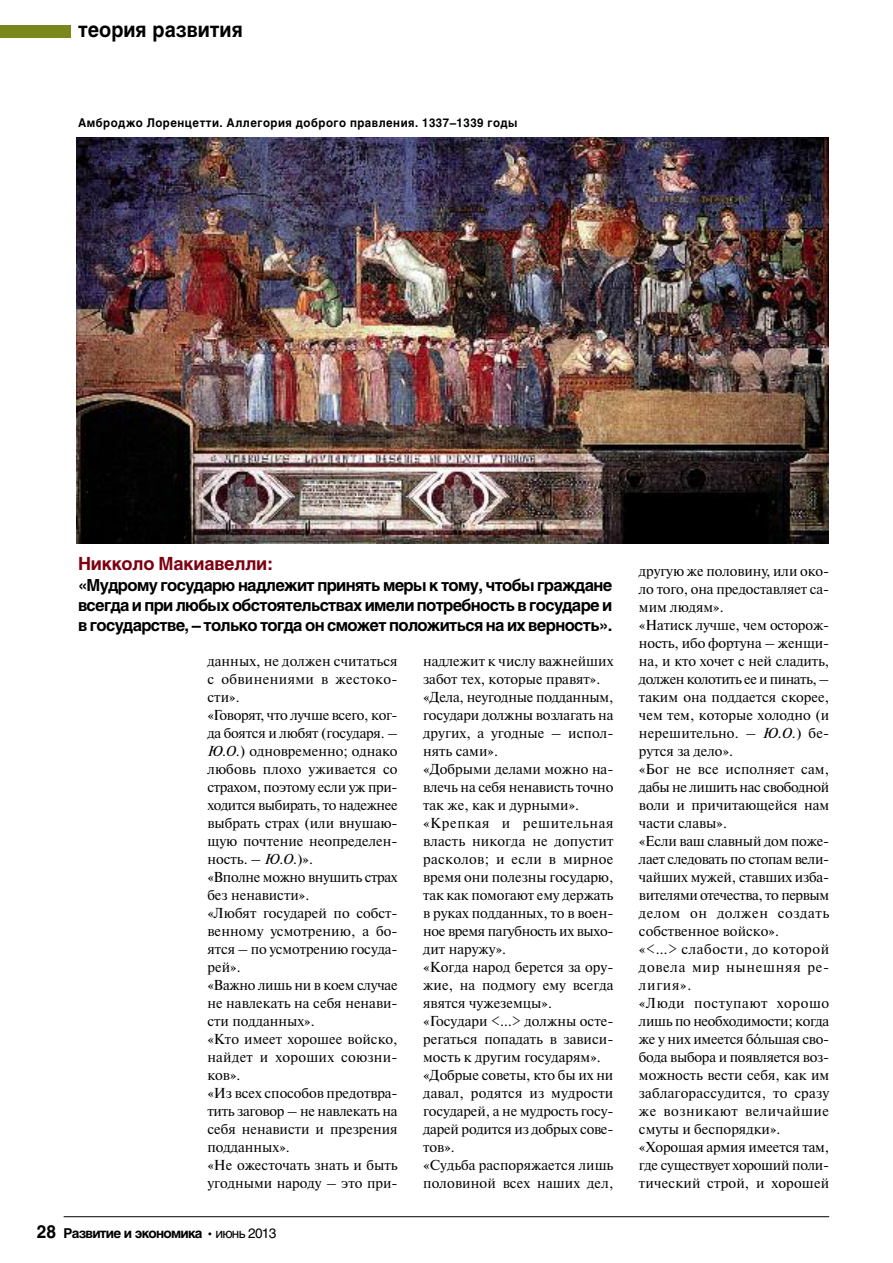
<style>
.page{position:relative;width:893px;height:1263px;background:#fff}
.page>*{position:absolute;margin:0;border:0;box-sizing:border-box;transform-origin:0 0}
.t1{font:700 21px "Helios";color:#000;scale:.93 1}
.t2{font:700 18px "Helios";letter-spacing:-.01em;color:#7d0010}
.t3{font:700 16.5px/19.8px "Helios";letter-spacing:-.04em;color:#000;text-align:justify}
.t4{font:14.4px/18px "Newton C";color:#000}
.t5{font:700 13.5px "Helios";letter-spacing:-.055em;color:#000}
.t6{font:700 12px "Helios";letter-spacing:.045em;color:#000;scale:.95 1}
.s1{font-style:italic}
.s2{font-size:18px}
.s3{font-weight:400}
</style>
<div class="page">
<hr style="left:64px;top:1216px;width:765px;height:1px;background:#000">
<div style="left:0;top:26px;width:70px;height:12px;background:#7a871c"></div>
<img style="left:77px;top:138px;width:752px;height:406px">
<h1 class="t1" style="left:78px;top:22px;width:178px">теория развития</h1>
<p class="t6" style="left:78px;top:118px;width:464px">Амброджо Лоренцетти. Аллегория доброго правления. 1337–1339 годы</p>
<p class="t2" style="left:78px;top:557px;width:197px">Никколо Макиавелли:</p>
<p class="t3" style="left:78px;top:577px;width:536px">«Мудрому государю надлежит принять меры к тому, чтобы граждане всегда и при любых обстоятельствах имели потребность в государе и в государстве, – только тогда он сможет положиться на их верность».</p>
<p class="t4" style="left:207px;top:652px;width:192px">данных, не должен считаться с обвинениями в жестоко&shy;сти».<br>«Говорят, что лучше всего, ког&shy;да боятся и любят (государя. –<br><span class="s1">Ю.О.</span>) одновременно; однако любовь плохо уживается со страхом, поэтому если уж при&shy;ходится выбирать, то надежнее выбрать страх (или внушаю&shy;щую почтение неопределен&shy;ность. – <span class="s1">Ю.О.</span>)».<br>«Вполне можно внушить страх без ненависти».<br>«Любят государей по собст&shy;венному усмотрению, а бо&shy;ятся – по усмотрению госуда&shy;рей».<br>«Важно лишь ни в коем случае не навлекать на себя ненави&shy;сти подданных».<br>«Кто имеет хорошее войско, найдет и хороших союзни&shy;ков».<br>«Из всех способов предотвра&shy;тить заговор – не навлекать на себя ненависти и презрения подданных».<br>«Не ожесточать знать и быть угодными народу – это при-</p>
<p class="t4" style="left:423px;top:652px;width:192px">надлежит к числу важнейших забот тех, которые правят». «Дела, неугодные подданным, государи должны возлагать на других, а угодные – испол&shy;нять сами».<br>«Добрыми делами можно на&shy;влечь на себя ненависть точно так же, как и дурными». «Крепкая и решительная власть никогда не допустит расколов; и если в мирное время они полезны государю, так как помогают ему держать в руках подданных, то в воен&shy;ное время пагубность их выхо&shy;дит наружу».<br>«Когда народ берется за ору&shy;жие, на подмогу ему всегда явятся чужеземцы». «Государи &lt;…&gt; должны осте&shy;регаться попадать в зависи&shy;мость к другим государям». «Добрые советы, кто бы их ни давал, родятся из мудрости государей, а не мудрость госу&shy;дарей родится из добрых сове&shy;тов».<br>«Судьба распоряжается лишь половиной всех наших дел,</p>
<p class="t5" style="left:37px;top:1228px;width:241px"><span class="s2">28</span> Развитие и экономика <span class="s3">июнь 2013</span></p>
<p class="t4" style="left:639px;top:562px;width:192px">другую же половину, или око&shy;ло того, она предоставляет са&shy;мим людям».<br>«Натиск лучше, чем осторож&shy;ность, ибо фортуна – женщи&shy;на, и кто хочет с ней сладить, должен колотить ее и пинать, – таким она поддается скорее, чем тем, которые холодно (и нерешительно. – <span class="s1">Ю.О.</span>) бе&shy;рутся за дело».<br>«Бог не все исполняет сам, дабы не лишить нас свободной воли и причитающейся нам части славы».<br>«Если ваш славный дом поже&shy;лает следовать по стопам вели&shy;чайших мужей, ставших изба&shy;вителями отечества, то первым делом он должен создать собственное войско».<br>«&lt;…&gt; слабости, до которой довела мир нынешняя ре&shy;лигия».<br>«Люди поступают хорошо лишь по необходимости; когда же у них имеется большая сво&shy;бода выбора и появляется воз&shy;можность вести себя, как им заблагорассудится, то сразу же возникают величайшие смуты и беспорядки». «Хорошая армия имеется там, где существует хороший поли&shy;тический строй, и хорошей</p>
</div>
